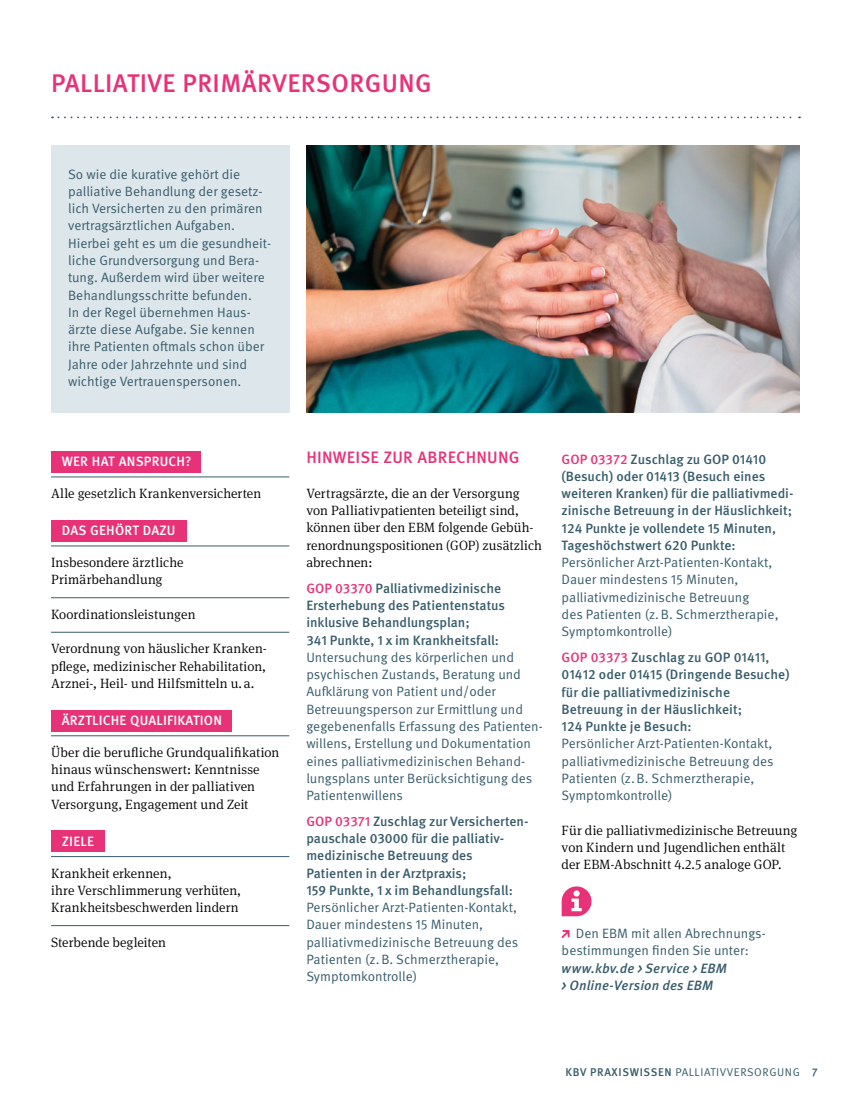
<style>
.page{position:relative;width:851px;height:1106px;background:#fff}
.page>*{position:absolute;margin:0;border:0;box-sizing:border-box;transform-origin:0 0}
.t1{font:500 25.5px "Meta Pro";letter-spacing:.015em;color:#e83278}
.t2{font:500 16.5px "Meta Pro";letter-spacing:.015em;color:#e83278}
.t3{font:13.5px/17.2px "Meta Pro Norm";color:#385c6b}
.t4{font:300 13.5px/17.2px "Meta Serif OT";letter-spacing:.005em;color:#000}
.t5{font:500 13.5px/17.2px "Meta Pro";color:#385c6b}
.t6{font:500 13.5px "Meta Pro";letter-spacing:.015em;color:#fff}
.t7{font:italic 500 13.5px/17.2px "Meta Pro";letter-spacing:.01em;color:#385c6b}
.t8{font:11.25px "Meta Pro Norm";letter-spacing:.05em;color:#385c6b}
.s1{color:#e83278}
.s2{font-family:"Meta Pro";font-weight:500}
</style>
<div class="page">
<svg style="left:561px;top:886px;width:30px;height:30px"></svg>
<svg style="left:561px;top:930px;width:8px;height:8px"></svg>
<div style="left:51px;top:145px;width:238px;height:267px;background:#dde6eb"></div>
<img style="left:306px;top:145px;width:493px;height:267px">
<svg style="left:52px;top:116px;width:747px;height:2px"></svg>
<hr style="left:51px;top:476px;width:238px;height:1px;background:#385c6b">
<hr style="left:51px;top:545px;width:238px;height:1px;background:#385c6b">
<hr style="left:51px;top:597px;width:238px;height:1px;background:#385c6b">
<hr style="left:51px;top:632px;width:238px;height:1px;background:#385c6b">
<hr style="left:51px;top:735px;width:238px;height:1px;background:#385c6b">
<hr style="left:51px;top:856px;width:238px;height:1px;background:#385c6b">
<hr style="left:51px;top:925px;width:238px;height:1px;background:#385c6b">
<div style="left:51px;top:451px;width:150px;height:21px;background:#e83278"></div>
<div style="left:51px;top:520px;width:135px;height:21px;background:#e83278"></div>
<div style="left:51px;top:710px;width:181px;height:21px;background:#e83278"></div>
<div style="left:51px;top:830px;width:54px;height:22px;background:#e83278"></div>
<h1 class="t1" style="left:51px;top:64px;width:382px">PALLIATIVE PRIMÄRVERSORGUNG</h1>
<p class="t3" style="left:68px;top:164px;width:204px">So wie die kurative gehört die palliative Behandlung der gesetz&shy;lich Versicherten zu den primären vertragsärztlichen Aufgaben.<br>Hierbei geht es um die gesundheit&shy;liche Grundversorgung und Bera&shy;tung. Außerdem wird über weitere<br>Behandlungsschritte befunden.<br>In der Regel übernehmen Haus&shy;ärzte diese Aufgabe. Sie kennen ihre Patienten oftmals schon über<br>Jahre oder Jahrzehnte und sind wichtige Vertrauenspersonen.</p>
<p class="t6" style="left:62px;top:451px;width:131px">WER HAT ANSPRUCH?</p>
<p class="t4" style="left:51px;top:484px;width:212px">Alle gesetzlich Krankenversicherten</p>
<p class="t6" style="left:62px;top:520px;width:115px">DAS GEHÖRT DAZU</p>
<p class="t4" style="left:51px;top:553px;width:134px">Insbesondere ärztliche<br>Primärbehandlung</p>
<p class="t4" style="left:51px;top:605px;width:146px">Koordinationsleistungen</p>
<p class="t4" style="left:51px;top:640px;width:217px;text-align:justify">Verordnung von häuslicher Kranken&shy;pflege, medizinischer Rehabilitation, Arznei-, Heil- und Hilfsmitteln u.a.</p>
<p class="t6" style="left:62px;top:710px;width:162px">ÄRZTLICHE QUALIFIKATION</p>
<p class="t4" style="left:51px;top:743px;width:230px">Über die berufliche Grundqualifikation hinaus wünschenswert: Kenntnisse und Erfahrungen in der palliativen Versorgung, Engagement und Zeit</p>
<p class="t6" style="left:62px;top:830px;width:34px">ZIELE</p>
<p class="t4" style="left:51px;top:864px;width:191px">Krankheit erkennen,<br>ihre Verschlimmerung verhüten,<br>Krankheitsbeschwerden lindern</p>
<p class="t4" style="left:51px;top:933px;width:116px">Sterbende begleiten</p>
<p class="t2" style="left:306px;top:445px;width:214px">HINWEISE ZUR ABRECHNUNG</p>
<p class="t4" style="left:306px;top:484px;width:237px">Vertragsärzte, die an der Versorgung von Palliativpatienten beteiligt sind, können über den EBM folgende Gebüh&shy;renordnungspositionen (GOP) zusätzlich abrechnen:</p>
<p class="t5" style="left:306px;top:578px;width:200px"><span class="s1">GOP 03370</span> Palliativmedizinische Ersterhebung des Patientenstatus inklusive Behandlungsplan;<br>341 Punkte, 1 x im Krankheitsfall:</p>
<p class="t3" style="left:306px;top:647px;width:238px">Untersuchung des körperlichen und psychischen Zustands, Beratung und Aufklärung von Patient und/oder Betreuungsperson zur Ermittlung und gegebenenfalls Erfassung des Patienten&shy;willens, Erstellung und Dokumentation eines palliativmedizinischen Behand&shy;lungsplans unter Berücksichtigung des Patientenwillens</p>
<p class="t5" style="left:306px;top:811px;width:224px"><span class="s1">GOP 03371</span> Zuschlag zur Versicherten&shy;pauschale 03000 für die palliativ&shy;medizinische Betreuung des Patienten in der Arztpraxis;<br>159 Punkte, 1 x im Behandlungsfall:</p>
<p class="t3" style="left:306px;top:898px;width:213px">Persönlicher Arzt-Patienten-Kontakt, Dauer mindestens 15 Minuten, palliativmedizinische Betreuung des Patienten (z.B. Schmerztherapie, Symptomkontrolle)</p>
<p class="t5" style="left:561px;top:449px;width:233px"><span class="s1">GOP 03372</span> Zuschlag zu GOP 01410 (Besuch) oder 01413 (Besuch eines weiteren Kranken) für die palliativmedi&shy;zinische Betreuung in der Häuslichkeit; 124 Punkte je vollendete 15 Minuten, Tageshöchstwert 620 Punkte:</p>
<p class="t3" style="left:561px;top:553px;width:218px">Persönlicher Arzt-Patienten-Kontakt, Dauer mindestens 15 Minuten, palliativmedizinische Betreuung<br>des Patienten (z.B. Schmerztherapie, Symptomkontrolle)</p>
<p class="t5" style="left:561px;top:648px;width:229px"><span class="s1">GOP 03373</span> Zuschlag zu GOP 01411,<br>01412 oder 01415 (Dringende Besuche) für die palliativmedizinische<br>Betreuung in der Häuslichkeit;<br>124 Punkte je Besuch:</p>
<p class="t3" style="left:561px;top:734px;width:213px">Persönlicher Arzt-Patienten-Kontakt, palliativmedizinische Betreuung des Patienten (z.B. Schmerztherapie, Symptomkontrolle)</p>
<p class="t4" style="left:561px;top:821px;width:237px">Für die palliativmedizinische Betreuung von Kindern und Jugendlichen enthält der EBM-Abschnitt 4.2.5 analoge GOP.</p>
<p class="t3" style="left:561px;top:923px;width:205px;text-indent:14px">Den EBM mit allen Abrechnungs&shy;bestimmungen finden Sie unter:</p>
<p class="t7" style="left:561px;top:958px;width:167px">www.kbv.de &gt; Service &gt; EBM &gt; Online-Version des EBM</p>
<p class="t8" style="left:565px;top:1063px;width:253px"><span class="s2">KBV PRAXISWISSEN</span> PALLIATIVVERSORGUNG <span class="s2">7</span></p>
</div>
